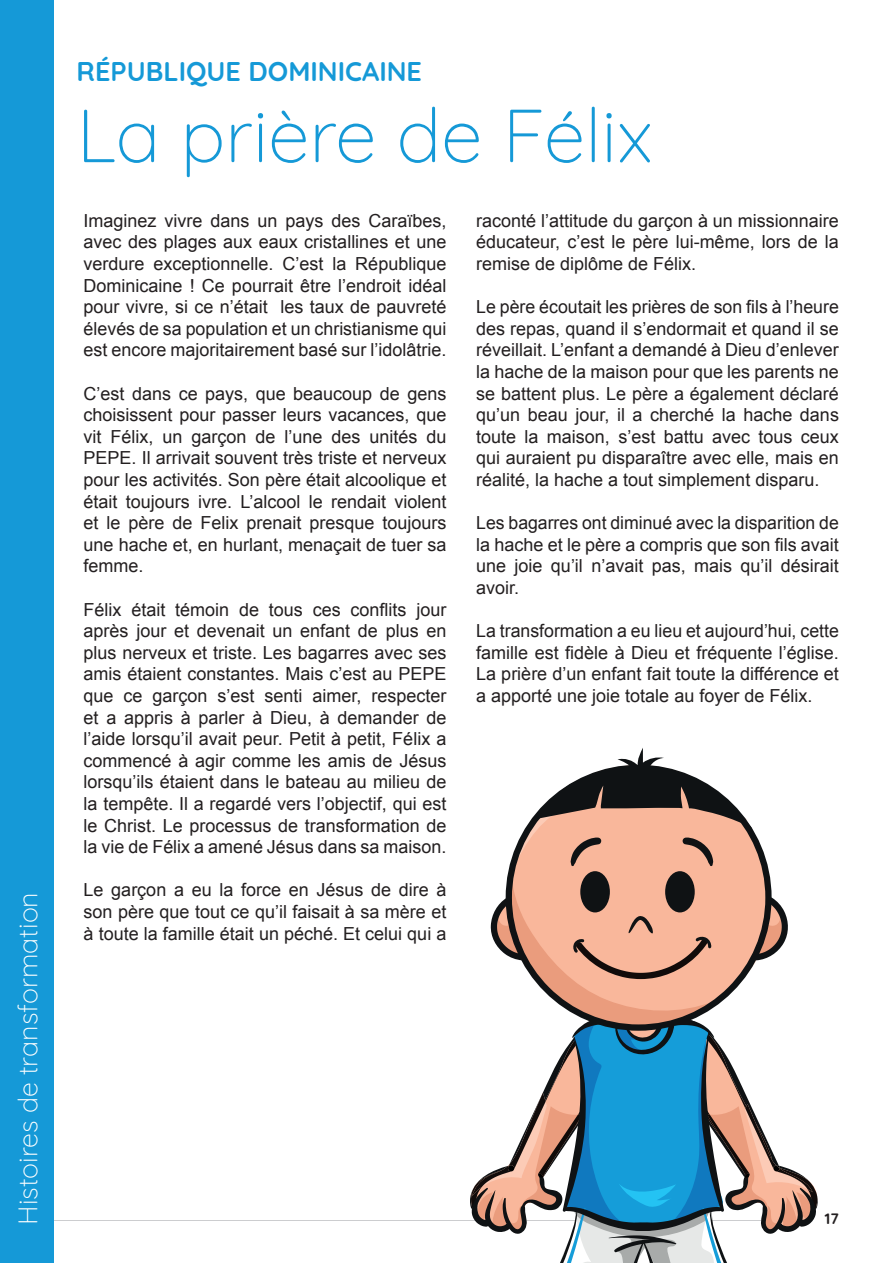
<style>
.page{position:relative;width:893px;height:1263px;background:#fff}
.page>*{position:absolute;margin:0;border:0;box-sizing:border-box;transform-origin:0 0}
.t1{font:300 75px "Quicksand";color:#1599d7}
.t2{font:300 27px "Quicksand";color:#fff}
.t3{font:700 27px "Quicksand";color:#1599d7}
.t4{font:18px/21.6px "Arial";color:#231f20;text-align:justify}
.t5{font:700 15px "Quicksand";color:#231f20}
</style>
<div class="page">
<div style="left:0;top:0;width:54px;height:1263px;background:#1599d7"></div>
<svg style="left:54px;top:748px;width:764px;height:515px"></svg>
<h2 class="t2" style="left:7px;top:1225px;width:334px;rotate:-90deg">Histoires de transformation</h2>
<h2 class="t3" style="left:77px;top:49px;width:347px">RÉPUBLIQUE DOMINICAINE</h2>
<h1 class="t1" style="left:77px;top:77px;width:578px">La prière de Félix</h1>
<p class="t4" style="left:84px;top:210px;width:364px">Imaginez vivre dans un pays des Caraïbes, avec des plages aux eaux cristallines et une verdure exceptionnelle. C’est la République Dominicaine ! Ce pourrait être l’endroit idéal pour vivre, si ce n’était les taux de pauvreté élevés de sa population et un christianisme qui est encore majoritairement basé sur l’idolâtrie.</p>
<p class="t4" style="left:84px;top:383px;width:364px">C’est dans ce pays, que beaucoup de gens choisissent pour passer leurs vacances, que vit Félix, un garçon de l’une des unités du PEPE. Il arrivait souvent très triste et nerveux pour les activités. Son père était alcoolique et était toujours ivre. L’alcool le rendait violent et le père de Felix prenait presque toujours une hache et, en hurlant, menaçait de tuer sa femme.</p>
<p class="t4" style="left:84px;top:599px;width:364px">Félix était témoin de tous ces conflits jour après jour et devenait un enfant de plus en plus nerveux et triste. Les bagarres avec ses amis étaient constantes. Mais c’est au PEPE que ce garçon s’est senti aimer, respecter et a appris à parler à Dieu, à demander de l’aide lorsqu’il avait peur. Petit à petit, Félix a commencé à agir comme les amis de Jésus lorsqu’ils étaient dans le bateau au milieu de la tempête. Il a regardé vers l’objectif, qui est le Christ. Le processus de transformation de la vie de Félix a amené Jésus dans sa maison.</p>
<p class="t4" style="left:84px;top:879px;width:364px">Le garçon a eu la force en Jésus de dire à son père que tout ce qu’il faisait à sa mère et à toute la famille était un péché. Et celui qui a</p>
<p class="t4" style="left:476px;top:210px;width:364px">raconté l’attitude du garçon à un missionnaire éducateur, c’est le père lui-même, lors de la remise de diplôme de Félix.</p>
<p class="t4" style="left:476px;top:296px;width:364px">Le père écoutait les prières de son fils à l’heure des repas, quand il s’endormait et quand il se réveillait. L’enfant a demandé à Dieu d’enlever la hache de la maison pour que les parents ne se battent plus. Le père a également déclaré qu’un beau jour, il a cherché la hache dans toute la maison, s’est battu avec tous ceux qui auraient pu disparaître avec elle, mais en réalité, la hache a tout simplement disparu.</p>
<p class="t4" style="left:476px;top:512px;width:364px">Les bagarres ont diminué avec la disparition de la hache et le père a compris que son fils avait une joie qu’il n’avait pas, mais qu’il désirait avoir.</p>
<p class="t4" style="left:476px;top:620px;width:364px">La transformation a eu lieu et aujourd’hui, cette famille est fidèle à Dieu et fréquente l’église.<br>La prière d’un enfant fait toute la différence et a apporté une joie totale au foyer de Félix.</p>
<p class="t5" style="left:825px;top:1206px;width:15px">17</p>
</div>
